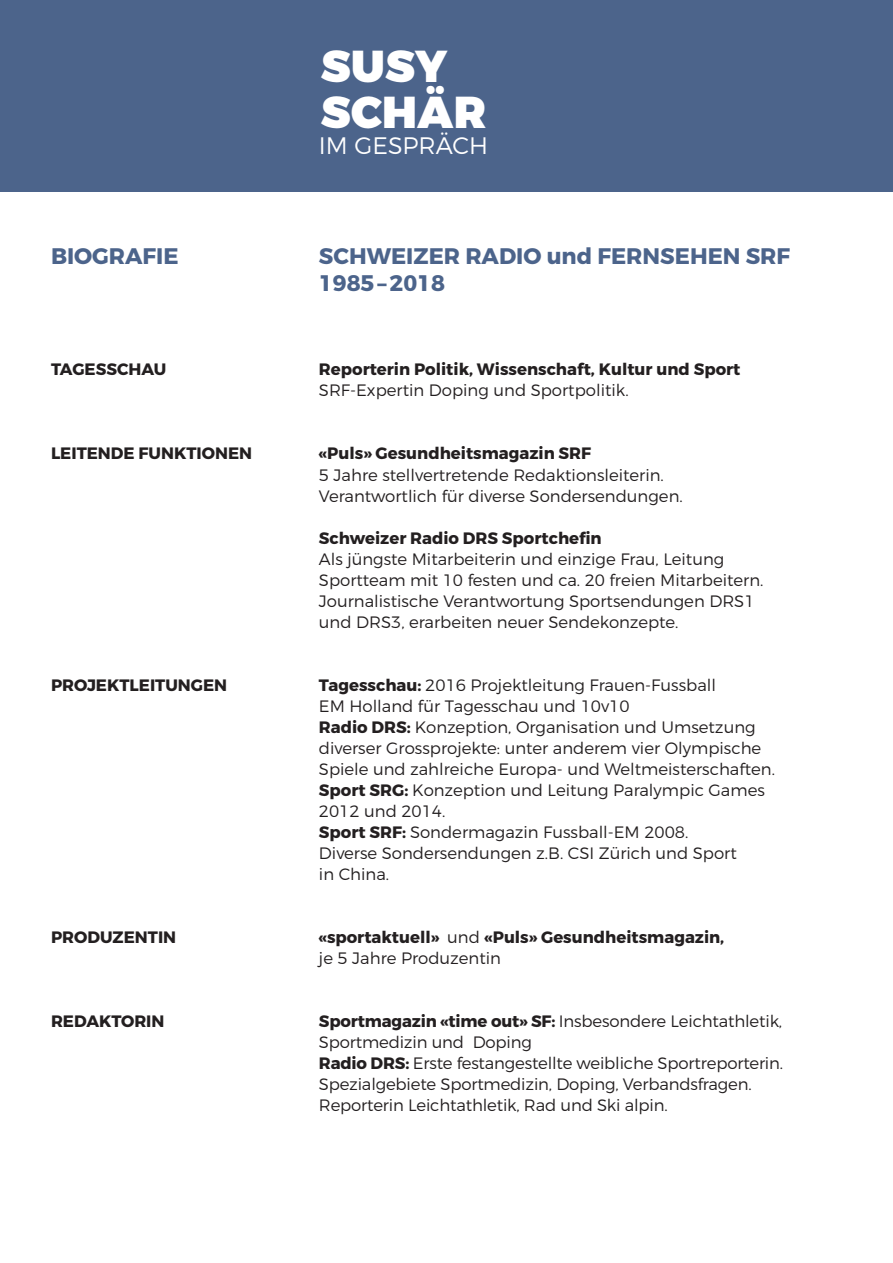
<style>
.page{position:relative;width:893px;height:1263px;background:#fff}
.page>*{position:absolute;margin:0;border:0;box-sizing:border-box;transform-origin:0 0}
.t1{font:900 44.7px/45.6px "Montserrat";letter-spacing:.01em;color:#fff}
.t2{font:300 23.85px "Montserrat";color:#fff}
.t3{font:700 22.5px/27px "Montserrat";color:#4c648b}
.t4{font:300 16.5px/21px "Montserrat";color:#231f20}
.t5{font:700 16.5px/21px "Montserrat";color:#231f20}
.s1{font-weight:700}
.s2{font-weight:300}
</style>
<div class="page">
<div style="left:0;top:0;width:893px;height:191px;background:#4c648b"></div>
<h1 class="t1" style="left:321px;top:45px;width:167px">SUSY<br>SCHÄR</h1>
<h2 class="t2" style="left:319px;top:131px;width:171px">IM GESPRÄCH</h2>
<h3 class="t3" style="left:51px;top:243px;width:129px">BIOGRAFIE</h3>
<h3 class="t3" style="left:319px;top:243px;width:473px">SCHWEIZER RADIO und FERNSEHEN SRF<br>1985 – 2018</h3>
<p class="t5" style="left:51px;top:359px;width:117px">TAGESSCHAU</p>
<p class="t5" style="left:319px;top:359px;width:423px">Reporterin Politik, Wissenschaft, Kultur und Sport</p>
<p class="t4" style="left:319px;top:380px;width:311px">SRF-Expertin Doping und Sportpolitik.</p>
<p class="t5" style="left:51px;top:443px;width:203px">LEITENDE FUNKTIONEN</p>
<p class="t5" style="left:319px;top:443px;width:274px">«Puls» Gesundheitsmagazin SRF</p>
<p class="t4" style="left:319px;top:464px;width:365px">5 Jahre stellvertretende Redaktionsleiterin.<br>Verantwortlich für diverse Sondersendungen.</p>
<p class="t5" style="left:319px;top:527px;width:284px">Schweizer Radio DRS Sportchefin</p>
<p class="t4" style="left:319px;top:548px;width:446px">Als jüngste Mitarbeiterin und einzige Frau, Leitung Sportteam mit 10 festen und ca. 20 freien Mitarbeitern.<br>Journalistische Verantwortung Sportsendungen DRS1 und DRS3, erarbeiten neuer Sendekonzepte.</p>
<p class="t5" style="left:51px;top:674px;width:178px">PROJEKTLEITUNGEN</p>
<p class="t4" style="left:319px;top:674px;width:458px"><span class="s1">Tagesschau:</span> 2016 Projektleitung Frauen-Fussball<br>EM Holland für Tagesschau und 10v10<br><span class="s1">Radio DRS:</span> Konzeption, Organisation und Umsetzung diverser Grossprojekte: unter anderem vier Olympische Spiele und zahlreiche Europa- und Weltmeisterschaften.<br><span class="s1">Sport SRG:</span> Konzeption und Leitung Paralympic Games 2012 und 2014.<br><span class="s1">Sport SRF:</span> Sondermagazin Fussball-EM 2008.<br>Diverse Sondersendungen z.B. CSI Zürich und Sport<br>in China.</p>
<p class="t5" style="left:51px;top:926px;width:127px">PRODUZENTIN</p>
<p class="t5" style="left:319px;top:926px;width:407px">«sportaktuell» <span class="s2">und</span> «Puls» Gesundheitsmagazin, <span class="s2">je 5 Jahre Produzentin</span></p>
<p class="t5" style="left:51px;top:1010px;width:115px">REDAKTORIN</p>
<p class="t4" style="left:319px;top:1010px;width:466px"><span class="s1">Sportmagazin «time out» SF:</span> Insbesondere Leichtathletik, Sportmedizin und Doping<br><span class="s1">Radio DRS:</span> Erste festangestellte weibliche Sportreporterin.<br>Spezialgebiete Sportmedizin, Doping, Verbandsfragen.<br>Reporterin Leichtathletik, Rad und Ski alpin.</p>
</div>
